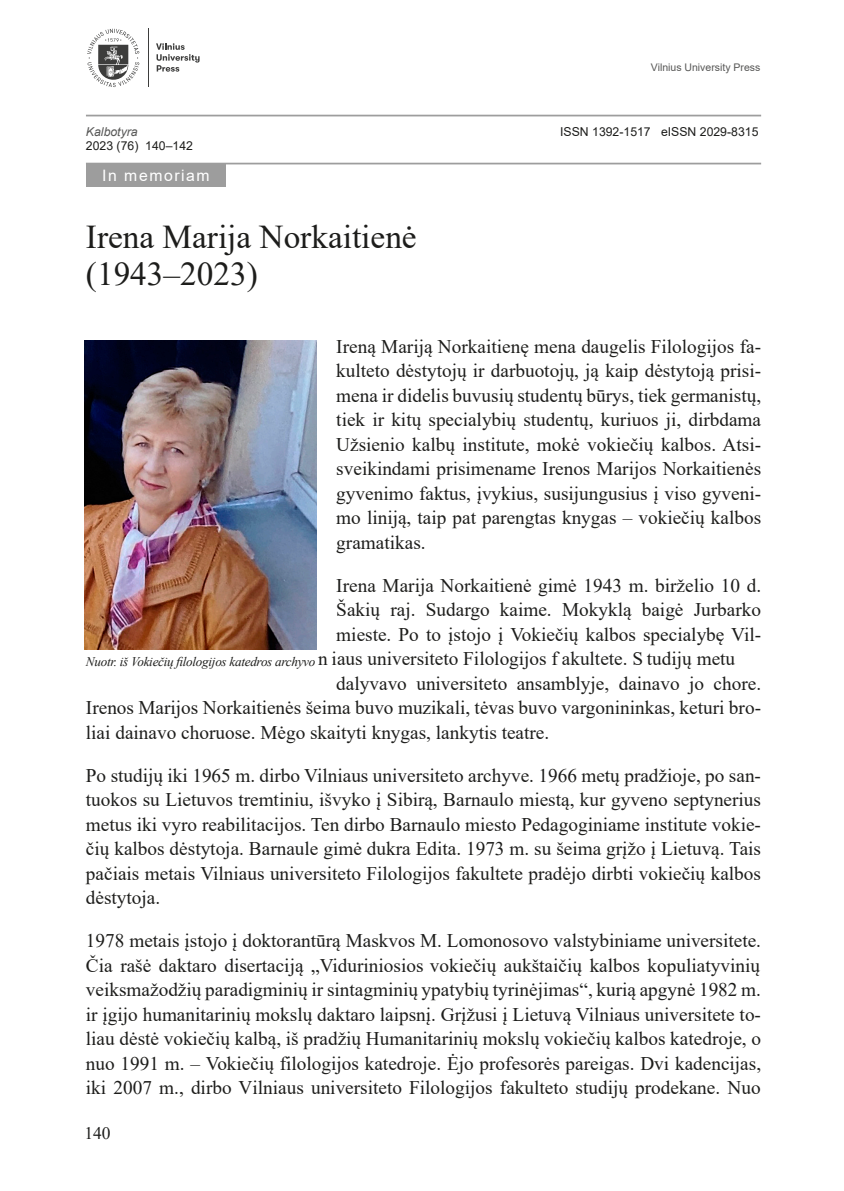
<style>
.page{position:relative;width:844px;height:1191px;background:#fff}
.page>*{position:absolute;margin:0;border:0;box-sizing:border-box;transform-origin:0 0}
.t1{font:33.25px/36.8px "Times New Roman";color:#1d1d1b}
.t2{font:19.25px/24.5px "Times New Roman";color:#1d1d1b;text-align:justify}
.t3{font:17.5px "Times New Roman";color:#1d1d1b}
.t4{font:15.75px "Arial";letter-spacing:.1em;color:#fff}
.t5{font:12.25px "Arial";color:#1d1d1b}
.t6{font:italic 12.25px "Arial";color:#575756}
.t7{font:10.5px "Arial";color:#575756}
.s1{font-style:italic;font-size:13.12px}
</style>
<div class="page">
<hr style="left:86px;top:115px;width:675px;height:1px;background:#9d9d9d">
<hr style="left:86px;top:163px;width:675px;height:1px;background:#9d9d9d">
<div style="left:86px;top:164px;width:140px;height:23px;background:#9d9d9d"></div>
<hr style="left:148px;top:29px;width:1px;height:58px;background:#3d3d3c">
<svg style="left:87px;top:29px;width:52px;height:58px"></svg>
<svg style="left:156px;top:43px;width:43px;height:29px"></svg>
<img style="left:84px;top:340px;width:232px;height:309px">
<p class="t7" style="left:650px;top:60px;width:111px">Vilnius University Press</p>
<p class="t6" style="left:86px;top:124px;width:53px">Kalbotyra</p>
<p class="t5" style="left:560px;top:124px;width:200px">ISSN 1392-1517 eISSN 2029-8315</p>
<p class="t5" style="left:86px;top:138px;width:108px">2023 (76) 140–142</p>
<p class="t4" style="left:102px;top:165px;width:109px">In memoriam</p>
<h1 class="t1" style="left:86px;top:218px;width:332px">Irena Marija Norkaitienė (1943–2023)</h1>
<p class="t2" style="left:336px;top:333px;width:426px">Ireną Mariją Norkaitienę mena daugelis Filologijos fa&shy;kulteto dėstytojų ir darbuotojų, ją kaip dėstytoją prisi&shy;mena ir didelis buvusių studentų būrys, tiek germanistų, tiek ir kitų specialybių studentų, kuriuos ji, dirbdama Užsienio kalbų institute, mokė vokiečių kalbos. Atsi&shy;sveikindami prisimename Irenos Marijos Norkaitienės gyvenimo faktus, įvykius, susijungusius į viso gyveni&shy;mo liniją, taip pat parengtas knygas – vokiečių kalbos gramatikas.</p>
<p class="t2" style="left:336px;top:572px;width:426px">Irena Marija Norkaitienė gimė 1943 m. birželio 10 d.<br>Šakių raj. Sudargo kaime. Mokyklą baigė Jurbarko mieste. Po to įstojo į Vokiečių kalbos specialybę Vil-</p>
<p class="t2" style="left:86px;top:646px;width:650px"><span class="s1">Nuotr. iš Vokiečių filologijos katedros archyvo</span> n iaus universiteto Filologijos f akultete. S tudijų metu</p>
<p class="t2" style="left:336px;top:670px;width:426px">dalyvavo universiteto ansamblyje, dainavo jo chore.</p>
<p class="t2" style="left:86px;top:695px;width:676px">Irenos Marijos Norkaitienės šeima buvo muzikali, tėvas buvo vargonininkas, keturi bro-</p>
<p class="t2" style="left:86px;top:719px;width:465px">liai dainavo choruose. Mėgo skaityti knygas, lankytis teatre.</p>
<p class="t2" style="left:86px;top:762px;width:676px">Po studijų iki 1965 m. dirbo Vilniaus universiteto archyve. 1966 metų pradžioje, po san&shy;tuokos su Lietuvos tremtiniu, išvyko į Sibirą, Barnaulo miestą, kur gyveno septynerius metus iki vyro reabilitacijos. Ten dirbo Barnaulo miesto Pedagoginiame institute vokie&shy;čių kalbos dėstytoja. Barnaule gimė dukra Edita. 1973 m. su šeima grįžo į Lietuvą. Tais pačiais metais Vilniaus universiteto Filologijos fakultete pradėjo dirbti vokiečių kalbos dėstytoja.</p>
<p class="t2" style="left:86px;top:928px;width:676px">1978 metais įstojo į doktorantūrą Maskvos M. Lomonosovo valstybiniame universitete.<br>Čia rašė daktaro disertaciją „Viduriniosios vokiečių aukštaičių kalbos kopuliatyvinių veiksmažodžių paradigminių ir sintagminių ypatybių tyrinėjimas“, kurią apgynė 1982 m. ir įgijo humanitarinių mokslų daktaro laipsnį. Grįžusi į Lietuvą Vilniaus universitete to&shy;liau dėstė vokiečių kalbą, iš pradžių Humanitarinių mokslų vokiečių kalbos katedroje, o nuo 1991 m. – Vokiečių filologijos katedroje. Ėjo profesorės pareigas. Dvi kadencijas, iki 2007 m., dirbo Vilniaus universiteto Filologijos fakulteto studijų prodekane. Nuo</p>
<p class="t3" style="left:84px;top:1120px;width:28px">140</p>
</div>
